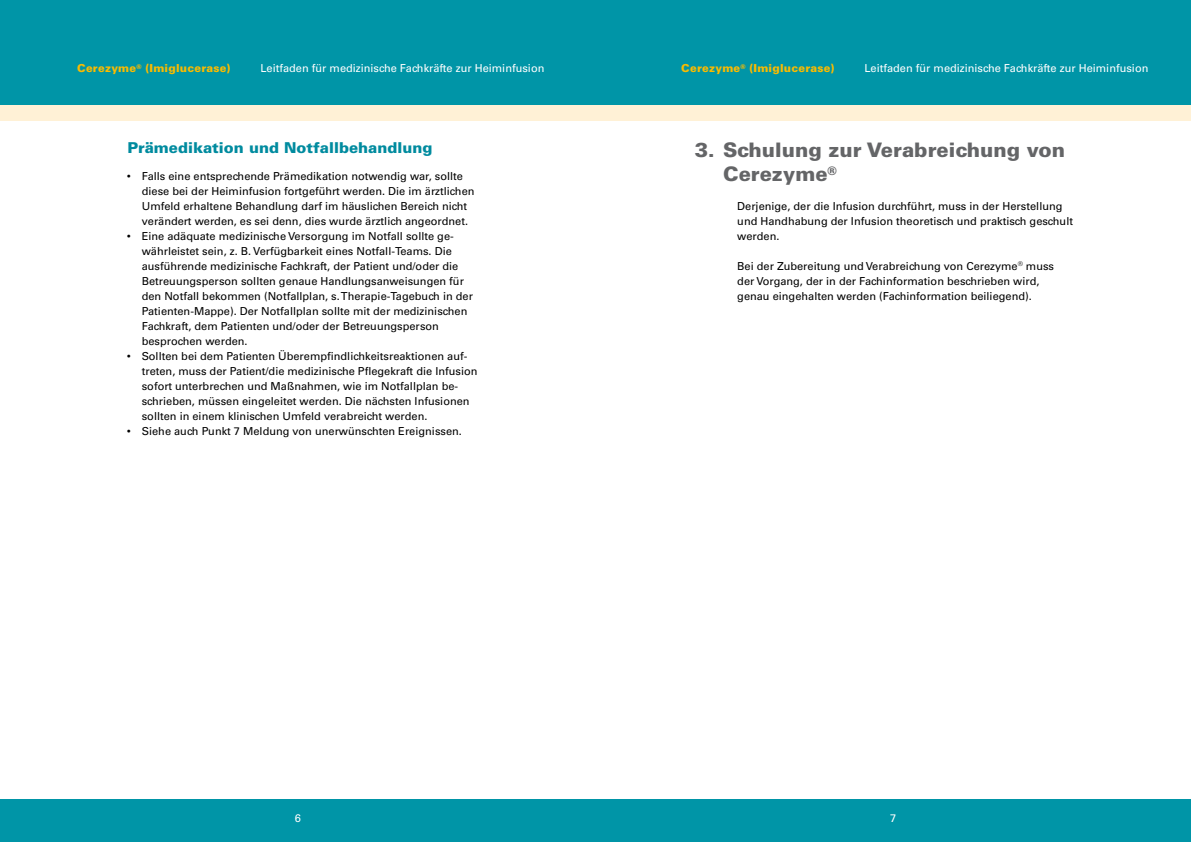
<style>
.page{position:relative;width:1191px;height:842px;background:#fff}
.page>*{position:absolute;margin:0;border:0;box-sizing:border-box;transform-origin:0 0}
.t1{font:900 20px/24px "Univers";color:#646567}
.t2{font:900 15px "Univers";color:#008b9f}
.t3{font:11px/15px "Univers";color:#000}
.t4{font:11px "Univers";color:#fff}
.t5{font:900 11px "Univers";letter-spacing:.02em;color:#fabb00}
.s1{font-size:8px}
</style>
<div class="page">
<div style="left:595px;top:105px;width:596px;height:15px;background:#fff1d6"></div>
<div style="left:595px;top:0;width:596px;height:105px;background:#0095a7"></div>
<div style="left:595px;top:799px;width:596px;height:43px;background:#0095a7"></div>
<div style="left:0;top:105px;width:595px;height:15px;background:#fff1d6"></div>
<div style="left:0;top:0;width:595px;height:105px;background:#0095a7"></div>
<div style="left:0;top:799px;width:595px;height:43px;background:#0095a7"></div>
<p class="t5" style="left:77px;top:61px;width:155px">Cerezyme<sup>®</sup> (Imiglucerase)</p>
<p class="t4" style="left:261px;top:62px;width:285px">Leitfaden für medizinische Fachkräfte zur Heiminfusion</p>
<h2 class="t2" style="left:128px;top:139px;width:306px">Prämedikation und Notfallbehandlung</h2>
<p class="t3" style="left:142px;top:169px;width:334px;text-indent:-14px"><span class="s1">•</span> Falls eine entsprechende Prämedikation notwendig war, sollte diese bei der Heiminfusion fortgeführt werden. Die im ärztlichen Umfeld erhaltene Behandlung darf im häuslichen Bereich nicht verändert werden, es sei denn, dies wurde ärztlich angeordnet.</p>
<p class="t3" style="left:142px;top:229px;width:333px;text-indent:-14px"><span class="s1">•</span> Eine adäquate medizinische Versorgung im Notfall sollte ge&shy;währleistet sein, z. B. Verfügbarkeit eines Notfall-Teams. Die ausführende medizinische Fachkraft, der Patient und/oder die Betreuungsperson sollten genaue Handlungsanweisungen für den Notfall bekommen (Notfallplan, s. Therapie-Tagebuch in der Patienten-Mappe). Der Notfallplan sollte mit der medizinischen Fachkraft, dem Patienten und/oder der Betreuungsperson besprochen werden.</p>
<p class="t3" style="left:142px;top:349px;width:337px;text-indent:-14px"><span class="s1">•</span> Sollten bei dem Patienten Überempfindlichkeitsreaktionen auf&shy;treten, muss der Patient/die medizinische Pflegekraft die Infusion sofort unterbrechen und Maßnahmen, wie im Notfallplan be&shy;schrieben, müssen eingeleitet werden. Die nächsten Infusionen sollten in einem klinischen Umfeld verabreicht werden.</p>
<p class="t3" style="left:128px;top:424px;width:336px"><span class="s1">•</span> Siehe auch Punkt 7 Meldung von unerwünschten Ereignissen.</p>
<p class="t5" style="left:681px;top:61px;width:155px">Cerezyme<sup>®</sup> (Imiglucerase)</p>
<p class="t4" style="left:864px;top:62px;width:285px">Leitfaden für medizinische Fachkräfte zur Heiminfusion</p>
<h1 class="t1" style="left:723px;top:138px;width:343px;text-indent:-28px">3. Schulung zur Verabreichung von<br>Cerezyme<sup>®</sup></h1>
<p class="t3" style="left:737px;top:199px;width:337px">Derjenige, der die Infusion durchführt, muss in der Herstellung und Handhabung der Infusion theoretisch und praktisch geschult werden.</p>
<p class="t3" style="left:737px;top:259px;width:318px">Bei der Zubereitung und Verabreichung von Cerezyme<sup>®</sup> muss der Vorgang, der in der Fachinformation beschrieben wird, genau eingehalten werden (Fachinformation beiliegend).</p>
<p class="t4" style="left:295px;top:811px;width:8px">6</p>
<p class="t4" style="left:890px;top:811px;width:8px">7</p>
</div>
